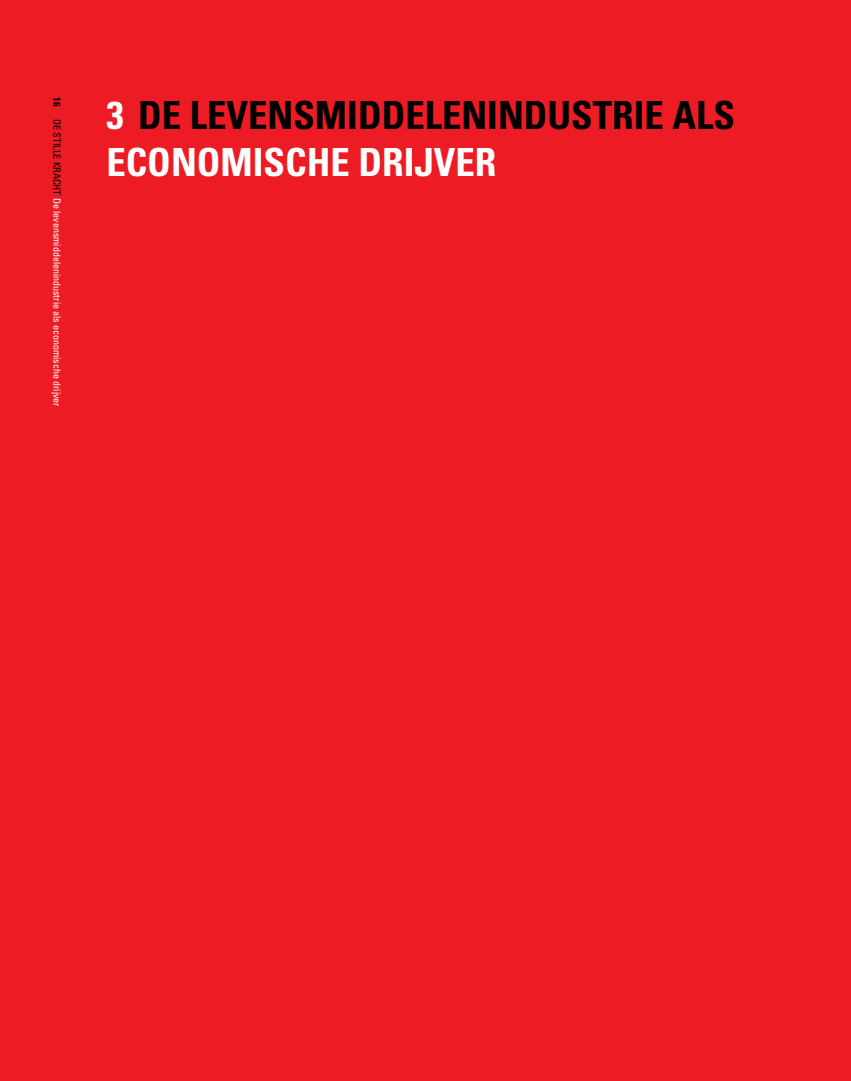
<style>
.page{position:relative;width:851px;height:1081px;background:#fff}
.page>*{position:absolute;margin:0;border:0;box-sizing:border-box;transform-origin:0 0}
.t1{font:700 condensed 38.75px "Univers";color:#000}
.t2{font:700 condensed 38.75px "Univers";color:#fff}
.t3{font:condensed 10px "Univers";color:#fff}
.s1{font-weight:700;color:#000}
.s2{color:#000}
.s3{color:#fff}
</style>
<div class="page">
<div style="left:0;top:0;width:850px;height:1081px;background:#ed1c24"></div>
<p class="t3" style="left:63px;top:97px;width:310px;rotate:90deg"><span class="s1">16</span> <span class="s2">DE STILLE KRACHT</span> De levensmiddelenindustrie als economische drijver</p>
<h1 class="t1" style="left:106px;top:92px;width:262px"><span class="s3">3</span>DELEVENSMIDDELENIND</h1>
<h1 class="t1" style="left:547px;top:92px;width:43px">USTRIE</h1>
<h1 class="t1" style="left:672px;top:92px;width:22px">ALS</h1>
<h1 class="t2" style="left:106px;top:139px;width:391px">ECONOMISCHE DRIJVER</h1>
</div>
